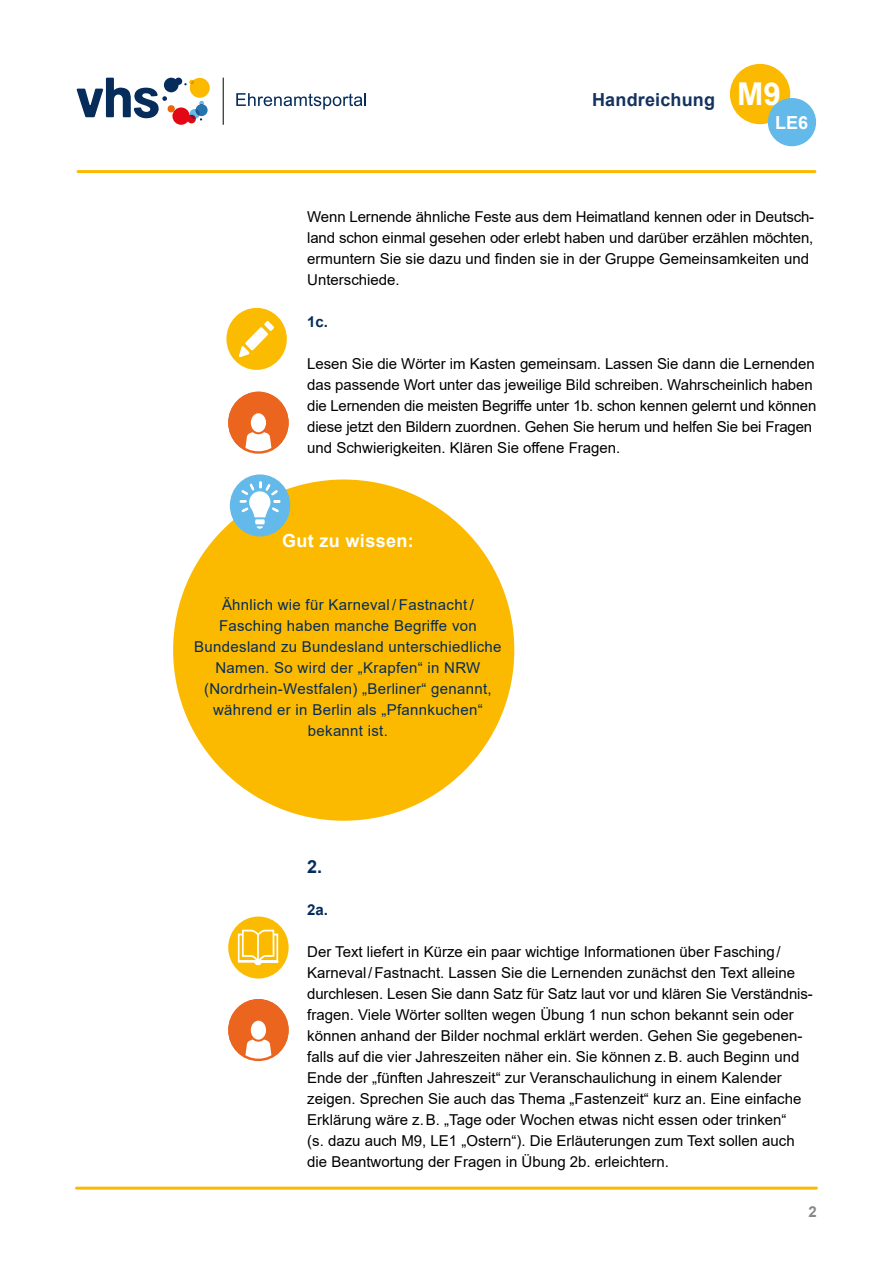
<style>
.page{position:relative;width:893px;height:1263px;background:#fff}
.page>*{position:absolute;margin:0;border:0;box-sizing:border-box;transform-origin:0 0}
.t1{font:700 18px/22.8px "Arial";letter-spacing:.01em;color:#143260}
.Absatzformat_3{font:700 18px "Arial";letter-spacing:.02em;color:#fff}
.Headline_01{font:700 18px "Arial";color:#052c5a}
.Headline_01-2{font:15px/21px "Arial";color:#000}
.Absatzformat_3-2{font:15px/21px "Arial";letter-spacing:.02em;color:#052c5a;text-align:center}
.Headline_01-3{font:700 15px "Arial";color:#052c5a}
.t2{font:700 15px "Arial";color:#878787}
.s1{font-size:31.5px;color:#fff}
.s2{color:#fff}
</style>
<div class="page">
<hr style="left:77px;top:1187px;width:739px;height:3px;background:#fbba00">
<hr style="left:223px;top:78px;width:1px;height:47px;background:#000">
<svg style="left:77px;top:78px;width:133px;height:47px"></svg>
<svg style="left:236px;top:93px;width:130px;height:16px"></svg>
<hr style="left:78px;top:170px;width:737px;height:3px;background:#fbba00">
<div style="left:730px;top:64px;width:60px;height:60px;background:#fbba00;border-radius:50%"></div>
<div style="left:768px;top:98px;width:48px;height:48px;background:#63b9e9;border-radius:50%"></div>
<svg style="left:226px;top:308px;width:61px;height:62px"></svg>
<svg style="left:228px;top:392px;width:61px;height:62px"></svg>
<div style="left:173px;top:479px;width:341px;height:342px;background:#fbba00;border-radius:50%"></div>
<div style="left:230px;top:474px;width:60px;height:62px;background:#63b9e9;border-radius:50%"></div>
<svg style="left:238px;top:480px;width:44px;height:49px"></svg>
<svg style="left:228px;top:999px;width:61px;height:63px"></svg>
<svg style="left:228px;top:916px;width:61px;height:62px"></svg>
<p class="t1" style="left:775px;top:88px;width:35px;text-indent:-183px">Handreichung <span class="s1">M9<br></span><span class="s2">LE6</span></p>
<p class="Headline_01-2" style="left:307px;top:206px;width:508px">Wenn Lernende ähnliche Feste aus dem Heimatland kennen oder in Deutsch&shy;land schon einmal gesehen oder erlebt haben und darüber erzählen möchten, ermuntern Sie sie dazu und finden sie in der Gruppe Gemeinsamkeiten und Unterschiede.</p>
<p class="Headline_01-3" style="left:307px;top:311px;width:22px">1c.</p>
<p class="Headline_01-2" style="left:307px;top:353px;width:511px">Lesen Sie die Wörter im Kasten gemeinsam. Lassen Sie dann die Lernenden das passende Wort unter das jeweilige Bild schreiben. Wahrscheinlich haben die Lernenden die meisten Begriffe unter 1b. schon kennen gelernt und können diese jetzt den Bildern zuordnen. Gehen Sie herum und helfen Sie bei Fragen und Schwierigkeiten. Klären Sie offene Fragen.</p>
<p class="Absatzformat_3" style="left:282px;top:528px;width:133px">Gut zu wissen:</p>
<p class="Absatzformat_3-2" style="left:194px;top:594px;width:309px">Ähnlich wie für Karneval / Fastnacht / Fasching haben manche Begriffe von Bundesland zu Bundesland unterschiedliche Namen. So wird der „Krapfen“ in NRW (Nordrhein-Westfalen) „Berliner“ genannt, während er in Berlin als „Pfannkuchen“ bekannt ist.</p>
<p class="Headline_01" style="left:307px;top:854px;width:17px">2.</p>
<p class="Headline_01-3" style="left:307px;top:899px;width:22px">2a.</p>
<p class="Headline_01-2" style="left:307px;top:941px;width:507px">Der Text liefert in Kürze ein paar wichtige Informationen über Fasching/ Karneval/Fastnacht. Lassen Sie die Lernenden zunächst den Text alleine durchlesen. Lesen Sie dann Satz für Satz laut vor und klären Sie Verständnis&shy;fragen. Viele Wörter sollten wegen Übung 1 nun schon bekannt sein oder können anhand der Bilder nochmal erklärt werden. Gehen Sie gegebenen&shy;falls auf die vier Jahreszeiten näher ein. Sie können z.B. auch Beginn und Ende der „fünften Jahreszeit“ zur Veranschaulichung in einem Kalender zeigen. Sprechen Sie auch das Thema „Fastenzeit“ kurz an. Eine einfache Erklärung wäre z.B. „Tage oder Wochen etwas nicht essen oder trinken“<br>(s. dazu auch M9, LE1 „Ostern“). Die Erläuterungen zum Text sollen auch die Beantwortung der Fragen in Übung 2b. erleichtern.</p>
<p class="t2" style="left:808px;top:1201px;width:10px">2</p>
</div>
